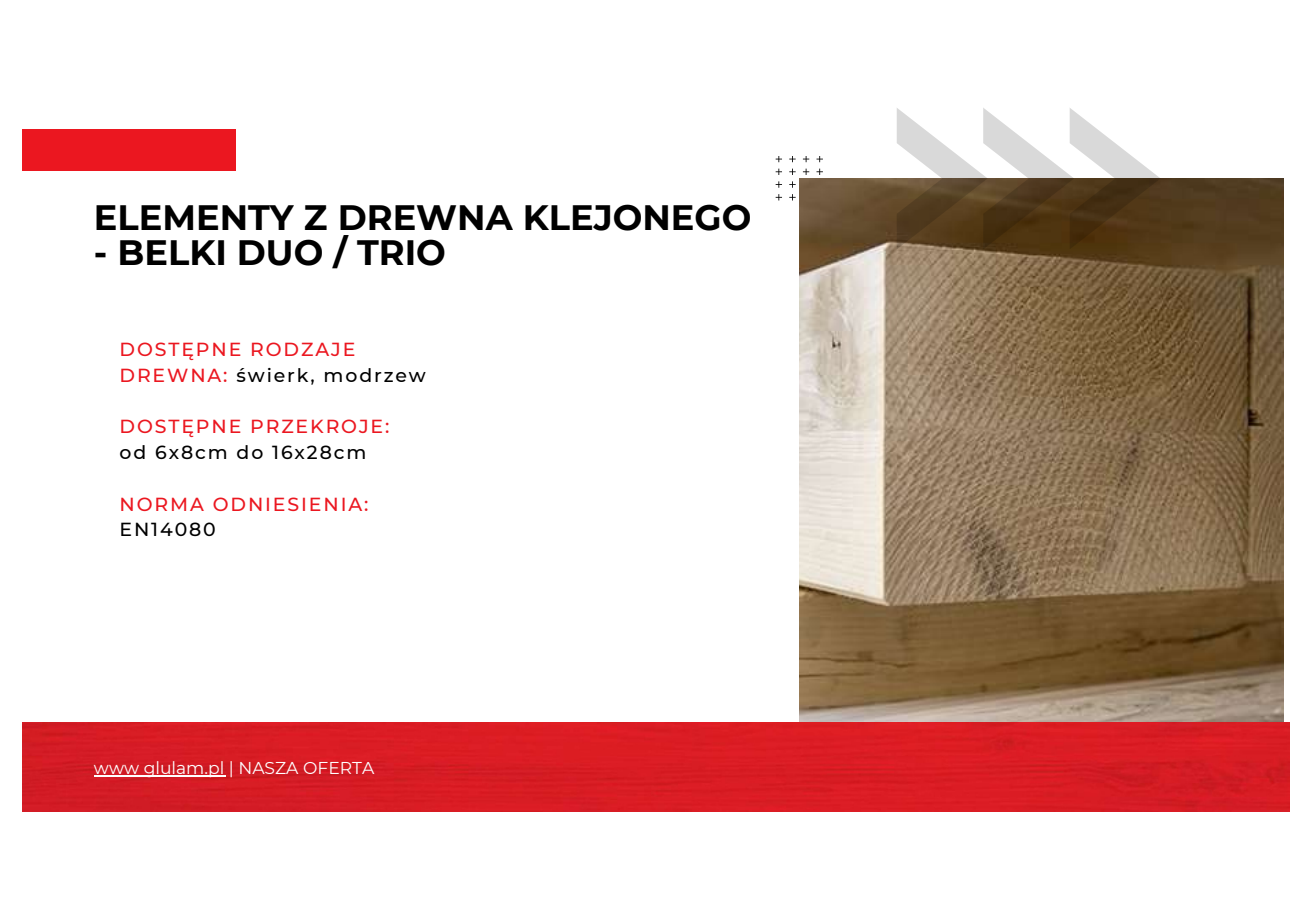
<style>
.page{position:relative;width:1313px;height:919px;background:#fff}
.page>*{position:absolute;margin:0;border:0;box-sizing:border-box;transform-origin:0 0}
.t1{font:700 35.18px "Montserrat";color:#000}
.t2{font:500 18.9px/25.7px "Montserrat";letter-spacing:.1em;color:#eb1720}
.t3{font:500 18.9px "Montserrat";letter-spacing:.1em;color:#000}
.t4{font:17.15px "Montserrat";color:#fff}
.s1{color:#000}
</style>
<div class="page">
<div style="left:23px;top:129px;width:213px;height:42px;background:#eb1720"></div>
<svg style="left:775px;top:156px;width:48px;height:44px"></svg>
<img style="left:799px;top:178px;width:484px;height:544px">
<svg style="left:896px;top:108px;width:264px;height:141px"></svg>
<img style="left:23px;top:722px;width:1266px;height:89px">
<hr style="left:94px;top:775px;width:131px;height:2px;background:#fff">
<h1 class="t1" style="left:94px;top:195px;width:659px">ELEMENTY Z DREWNA KLEJONEGO</h1>
<h1 class="t1" style="left:94px;top:230px;width:353px">- BELKI DUO / TRIO</h1>
<p class="t2" style="left:119px;top:336px;width:308px">DOSTĘPNE RODZAJE<br>DREWNA: <span class="s1">świerk, modrzew</span></p>
<p class="t2" style="left:119px;top:414px;width:271px">DOSTĘPNE PRZEKROJE:</p>
<p class="t3" style="left:119px;top:441px;width:248px">od 6x8cm do 16x28cm</p>
<p class="t2" style="left:119px;top:491px;width:250px">NORMA ODNIESIENIA:</p>
<p class="t3" style="left:119px;top:518px;width:98px">EN14080</p>
<p class="t4" style="left:94px;top:757px;width:282px">www glulam.pl | NASZA OFERTA</p>
</div>
